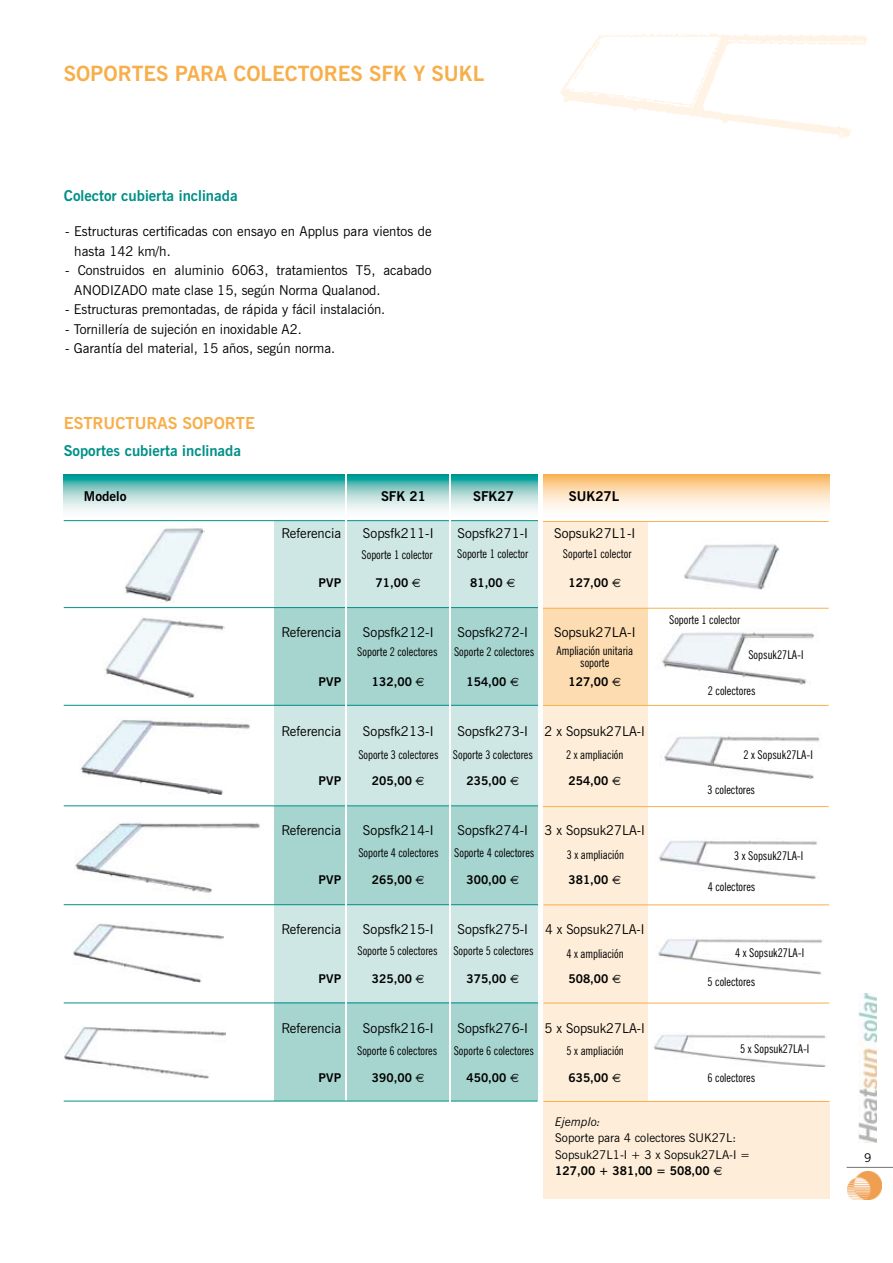
<style>
.page{position:relative;width:893px;height:1263px;background:#fff}
.page>*{position:absolute;margin:0;border:0;box-sizing:border-box;transform-origin:0 0}
.t1{font:700 21px "News Gothic BT";color:#f7af4b}
.t2{font:700 16.5px "News Gothic BT";color:#f7af4b}
.t3{font:700 15px "News Gothic BT";color:#009088}
.t4{font:13.5px/19.5px "News Gothic BT";color:#000}
.t5{font:700 13.5px "News Gothic BT";color:#000}
.t6{font:13.5px "News Gothic BT";color:#000;scale:.96 1}
.t7{font:condensed 12px/12px "News Gothic BT";color:#000;text-align:center}
.t8{font:700 12px "News Gothic BT";color:#000}
.t9{font:12px/16.5px "News Gothic BT";color:#000}
.t10{font:italic 12px "News Gothic BT";color:#000}
.s1{font-family:"Euro Sig";font-weight:400}
.s2{font-weight:700}
.s3{font-family:"Euro Sig"}
</style>
<div class="page">
<img style="left:847px;top:1171px;width:35px;height:28px">
<hr style="left:846px;top:1167px;width:47px;height:1px;background:#707173">
<img style="left:858px;top:993px;width:19px;height:150px">
<div style="left:543px;top:1101px;width:286px;height:98px;background:#feeed9"></div>
<div style="left:540px;top:511px;width:108px;height:591px;background:#feeed9"></div>
<div style="left:543px;top:608px;width:105px;height:97px;background:#fddcb2"></div>
<svg style="left:543px;top:475px;width:286px;height:46px"></svg>
<hr style="left:543px;top:521px;width:286px;height:1px;background:#f7af4b">
<hr style="left:543px;top:608px;width:286px;height:1px;background:#f7af4b">
<hr style="left:543px;top:705px;width:286px;height:1px;background:#f7af4b">
<hr style="left:543px;top:806px;width:286px;height:1px;background:#f7af4b">
<div style="left:274px;top:813px;width:265px;height:228px;background:#cfe7e4"></div>
<div style="left:274px;top:502px;width:266px;height:304px;background:#cfe7e4"></div>
<svg style="left:64px;top:474px;width:474px;height:46px"></svg>
<div style="left:274px;top:607px;width:266px;height:98px;background:#a6d4cf"></div>
<div style="left:274px;top:806px;width:265px;height:98px;background:#a6d4cf"></div>
<div style="left:274px;top:1003px;width:265px;height:98px;background:#a6d4cf"></div>
<hr style="left:64px;top:520px;width:477px;height:1px;background:#009088">
<hr style="left:64px;top:607px;width:477px;height:1px;background:#009088">
<hr style="left:64px;top:705px;width:477px;height:1px;background:#009088">
<hr style="left:64px;top:806px;width:475px;height:1px;background:#009088">
<hr style="left:64px;top:904px;width:478px;height:1px;background:#009088">
<hr style="left:64px;top:1003px;width:477px;height:1px;background:#009088">
<hr style="left:345px;top:465px;width:1px;height:637px;background:#fff">
<div style="left:538px;top:465px;width:5px;height:637px;background:#fff"></div>
<hr style="left:64px;top:1101px;width:473px;height:1px;background:#009088">
<img style="left:124px;top:526px;width:80px;height:76px">
<img style="left:104px;top:618px;width:121px;height:80px">
<img style="left:80px;top:719px;width:170px;height:76px">
<img style="left:75px;top:822px;width:185px;height:72px">
<img style="left:73px;top:923px;width:151px;height:60px">
<img style="left:64px;top:1026px;width:162px;height:52px">
<hr style="left:449px;top:466px;width:2px;height:637px;background:#fff">
<hr style="left:543px;top:905px;width:286px;height:1px;background:#f7af4b">
<hr style="left:543px;top:1003px;width:286px;height:1px;background:#f7af4b">
<hr style="left:543px;top:1101px;width:286px;height:1px;background:#f7af4b">
<img style="left:683px;top:544px;width:97px;height:46px">
<img style="left:662px;top:632px;width:153px;height:53px">
<img style="left:664px;top:736px;width:156px;height:43px">
<img style="left:658px;top:840px;width:161px;height:39px">
<img style="left:658px;top:938px;width:164px;height:36px">
<img style="left:653px;top:1034px;width:173px;height:33px">
<img style="left:560px;top:33px;width:307px;height:106px">
<h1 class="t1" style="left:64px;top:61px;width:422px">SOPORTES PARA COLECTORES SFK Y SUKL</h1>
<p class="t3" style="left:64px;top:187px;width:175px">Colector cubierta inclinada</p>
<p class="t4" style="left:74px;top:223px;width:359px;text-indent:-9px">- Estructuras certificadas con ensayo en Applus para vientos de hasta 142 km/h.</p>
<p class="t4" style="left:74px;top:262px;width:359px;text-indent:-9px">- Construidos en aluminio 6063, tratamientos T5, acabado<br>ANODIZADO mate clase 15, según Norma Qualanod.</p>
<p class="t4" style="left:65px;top:301px;width:321px">- Estructuras premontadas, de rápida y fácil instalación.</p>
<p class="t4" style="left:65px;top:320px;width:238px">- Tornillería de sujeción en inoxidable A2.</p>
<p class="t4" style="left:65px;top:340px;width:271px">- Garantía del material, 15 años, según norma.</p>
<p class="t2" style="left:64px;top:413px;width:193px">ESTRUCTURAS SOPORTE</p>
<p class="t3" style="left:64px;top:442px;width:179px">Soportes cubierta inclinada</p>
<p class="t5" style="left:84px;top:489px;width:44px">Modelo</p>
<p class="t5" style="left:381px;top:489px;width:46px">SFK 21</p>
<p class="t5" style="left:473px;top:489px;width:42px">SFK27</p>
<p class="t5" style="left:569px;top:489px;width:52px">SUK27L</p>
<p class="t4" style="left:281px;top:524px;width:61px">Referencia</p>
<p class="t4" style="left:363px;top:524px;width:72px">Sopsfk211-I</p>
<p class="t4" style="left:457px;top:524px;width:72px">Sopsfk271-I</p>
<p class="t4" style="left:554px;top:524px;width:83px">Sopsuk27L1-I</p>
<p class="t8" style="left:319px;top:576px;width:24px">PVP</p>
<p class="t8" style="left:376px;top:576px;width:47px">71,00 <span class="s1">€</span></p>
<p class="t8" style="left:470px;top:576px;width:47px">81,00 <span class="s1">€</span></p>
<p class="t8" style="left:568px;top:576px;width:54px">127,00 <span class="s1">€</span></p>
<p class="t4" style="left:281px;top:623px;width:61px">Referencia</p>
<p class="t4" style="left:363px;top:623px;width:72px">Sopsfk212-I</p>
<p class="t4" style="left:457px;top:623px;width:72px">Sopsfk272-I</p>
<p class="t4" style="left:554px;top:623px;width:83px">Sopsuk27LA-I</p>
<p class="t8" style="left:319px;top:675px;width:24px">PVP</p>
<p class="t8" style="left:372px;top:675px;width:54px">132,00 <span class="s1">€</span></p>
<p class="t8" style="left:466px;top:675px;width:54px">154,00 <span class="s1">€</span></p>
<p class="t8" style="left:568px;top:675px;width:54px">127,00 <span class="s1">€</span></p>
<p class="t4" style="left:281px;top:722px;width:61px">Referencia</p>
<p class="t4" style="left:363px;top:722px;width:72px">Sopsfk213-I</p>
<p class="t4" style="left:457px;top:722px;width:189px">Sopsfk273-I 2 x Sopsuk27LA-I</p>
<p class="t8" style="left:319px;top:774px;width:24px">PVP</p>
<p class="t8" style="left:372px;top:774px;width:54px">205,00 <span class="s1">€</span></p>
<p class="t8" style="left:466px;top:774px;width:54px">235,00 <span class="s1">€</span></p>
<p class="t8" style="left:568px;top:774px;width:54px">254,00 <span class="s1">€</span></p>
<p class="t4" style="left:281px;top:821px;width:61px">Referencia</p>
<p class="t4" style="left:363px;top:821px;width:72px">Sopsfk214-I</p>
<p class="t4" style="left:457px;top:821px;width:189px">Sopsfk274-I 3 x Sopsuk27LA-I</p>
<p class="t8" style="left:319px;top:873px;width:24px">PVP</p>
<p class="t8" style="left:372px;top:873px;width:54px">265,00 <span class="s1">€</span></p>
<p class="t8" style="left:466px;top:873px;width:54px">300,00 <span class="s1">€</span></p>
<p class="t8" style="left:568px;top:873px;width:54px">381,00 <span class="s1">€</span></p>
<p class="t4" style="left:281px;top:920px;width:61px">Referencia</p>
<p class="t4" style="left:363px;top:920px;width:72px">Sopsfk215-I</p>
<p class="t4" style="left:457px;top:920px;width:72px">Sopsfk275-I</p>
<p class="t6" style="left:545px;top:924px;width:105px">4 x Sopsuk27LA-I</p>
<p class="t8" style="left:319px;top:972px;width:24px">PVP</p>
<p class="t8" style="left:372px;top:972px;width:54px">325,00 <span class="s1">€</span></p>
<p class="t8" style="left:466px;top:972px;width:54px">375,00 <span class="s1">€</span></p>
<p class="t8" style="left:568px;top:972px;width:54px">508,00 <span class="s1">€</span></p>
<p class="t4" style="left:281px;top:1019px;width:61px">Referencia</p>
<p class="t4" style="left:363px;top:1019px;width:72px">Sopsfk216-I</p>
<p class="t4" style="left:457px;top:1019px;width:189px">Sopsfk276-I 5 x Sopsuk27LA-I</p>
<p class="t8" style="left:319px;top:1071px;width:24px">PVP</p>
<p class="t8" style="left:372px;top:1071px;width:54px">390,00 <span class="s1">€</span></p>
<p class="t8" style="left:466px;top:1071px;width:54px">450,00 <span class="s1">€</span></p>
<p class="t8" style="left:568px;top:1071px;width:54px">635,00 <span class="s1">€</span></p>
<p class="t7" style="left:563px;top:549px;width:70px">Soporte1 colector</p>
<p class="t7" style="left:457px;top:550px;width:73px">Soporte 1 colector</p>
<p class="t7" style="left:362px;top:550px;width:73px">Soporte 1 colector</p>
<p class="t7" style="left:669px;top:615px;width:73px">Soporte 1 colector</p>
<p class="t7" style="left:556px;top:646px;width:78px">Ampliación unitaria soporte</p>
<p class="t7" style="left:357px;top:647px;width:82px">Soporte 2 colectores</p>
<p class="t7" style="left:454px;top:648px;width:82px">Soporte 2 colectores</p>
<p class="t7" style="left:748px;top:650px;width:57px">Sopsuk27LA-I</p>
<p class="t7" style="left:708px;top:686px;width:49px">2 colectores</p>
<p class="t7" style="left:358px;top:750px;width:176px">Soporte 3 colectores Soporte 3 colectores</p>
<p class="t7" style="left:566px;top:750px;width:59px">2 x ampliación</p>
<p class="t7" style="left:743px;top:750px;width:71px">2 x Sopsuk27LA-I</p>
<p class="t7" style="left:707px;top:785px;width:49px">3 colectores</p>
<p class="t7" style="left:358px;top:848px;width:82px">Soporte 4 colectores</p>
<p class="t7" style="left:454px;top:848px;width:82px">Soporte 4 colectores</p>
<p class="t7" style="left:567px;top:850px;width:59px">3 x ampliación</p>
<p class="t7" style="left:734px;top:851px;width:71px">3 x Sopsuk27LA-I</p>
<p class="t7" style="left:708px;top:882px;width:49px">4 colectores</p>
<p class="t7" style="left:357px;top:946px;width:82px">Soporte 5 colectores</p>
<p class="t7" style="left:453px;top:947px;width:82px">Soporte 5 colectores</p>
<p class="t7" style="left:566px;top:949px;width:59px">4 x ampliación</p>
<p class="t7" style="left:735px;top:948px;width:71px">4 x Sopsuk27LA-I</p>
<p class="t7" style="left:707px;top:977px;width:49px">5 colectores</p>
<p class="t7" style="left:567px;top:1046px;width:59px">5 x ampliación</p>
<p class="t7" style="left:740px;top:1044px;width:71px">5 x Sopsuk27LA-I</p>
<p class="t7" style="left:707px;top:1073px;width:49px">6 colectores</p>
<p class="t10" style="left:555px;top:1117px;width:47px">Ejemplo:</p>
<p class="t9" style="left:555px;top:1131px;width:196px">Soporte para 4 colectores SUK27L:<br>Sopsuk27L1-I + 3 x Sopsuk27LA-I =<br><span class="s2">127,00 + 381,00 = 508,00</span> <span class="s3">€</span></p>
<p class="t7" style="left:357px;top:1046px;width:82px">Soporte 6 colectores</p>
<p class="t7" style="left:454px;top:1046px;width:82px">Soporte 6 colectores</p>
<p class="t9" style="left:864px;top:1151px;width:9px">9</p>
</div>
